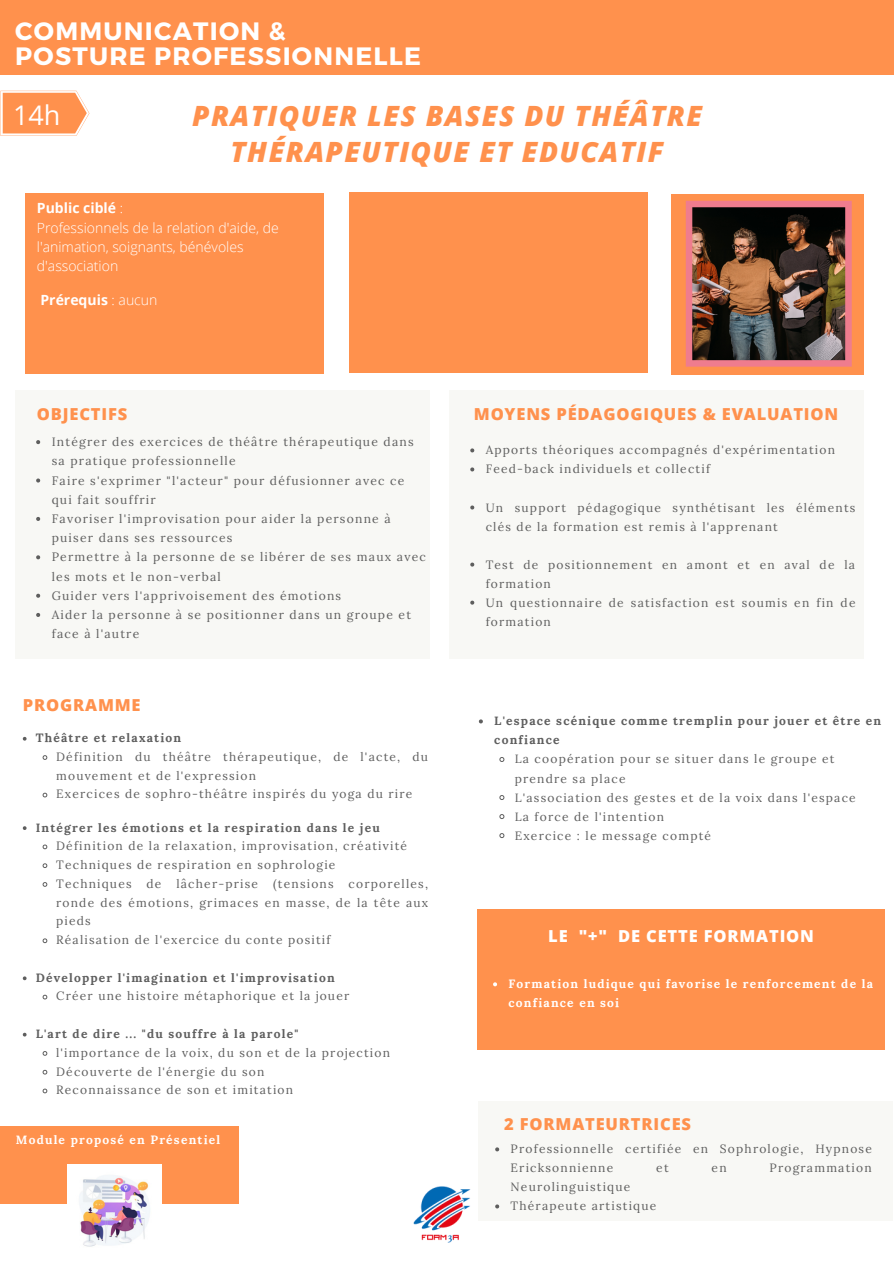
<style>
.page{position:relative;width:894px;height:1264px;background:#fff}
.page>*{position:absolute;margin:0;border:0;box-sizing:border-box;transform-origin:0 0}
.t1{font:italic 800 27.9px/36px "Open Sans";letter-spacing:.05em;color:#ff914d;text-align:center}
.t2{font:27px "Open Sans";color:#fff}
.t3{font:700 25.05px/25.7px "Montserrat";letter-spacing:.05em;color:#fff}
.t4{font:800 16.5px "Open Sans";letter-spacing:.05em;color:#ff914d}
.t5{font:800 16.5px "Open Sans";letter-spacing:.05em;color:#fff}
.t6{font:300 14.1px/19.4px "Open Sans";color:#fff}
.t7{font:700 14.1px "Open Sans";color:#fff}
.t8{font:12.15px/19.2px "Lora";letter-spacing:.1em;color:#5e5e5e}
.t9{font:12px/19px "Lora";letter-spacing:.1em;color:#5e5e5e}
.t10{font:700 12px/19px "Lora";letter-spacing:.1em;color:#5e5e5e}
.t11{font:700 12px/19px "Lora";letter-spacing:.1em;color:#fff}
.s1{font-weight:700}
.s2{font-weight:300}
</style>
<div class="page">
<div style="left:0;top:0;width:893px;height:74px;background:#ff914d"></div>
<div style="left:671px;top:194px;width:192px;height:180px;background:#ff914d"></div>
<div style="left:25px;top:193px;width:299px;height:180px;background:#ff914d"></div>
<svg style="left:0;top:91px;width:89px;height:45px;background:#ffa56e"></svg>
<div style="left:15px;top:391px;width:415px;height:268px;background:#f8f8f5"></div>
<div style="left:449px;top:391px;width:414px;height:268px;background:#f8f8f5"></div>
<div style="left:349px;top:193px;width:298px;height:180px;background:#ff914d"></div>
<div style="left:478px;top:1101px;width:414px;height:119px;background:#f8f8f5"></div>
<div style="left:477px;top:908px;width:408px;height:141px;background:#ff914d"></div>
<div style="left:0;top:1126px;width:239px;height:78px;background:#ff914d"></div>
<img style="left:67px;top:1164px;width:94px;height:83px">
<img style="left:685px;top:201px;width:166px;height:165px">
<svg style="left:36px;top:440px;width:4px;height:4px"></svg>
<svg style="left:36px;top:478px;width:4px;height:4px"></svg>
<svg style="left:36px;top:517px;width:4px;height:4px"></svg>
<svg style="left:36px;top:555px;width:4px;height:4px"></svg>
<svg style="left:36px;top:593px;width:4px;height:4px"></svg>
<svg style="left:36px;top:613px;width:4px;height:4px"></svg>
<svg style="left:470px;top:448px;width:4px;height:4px"></svg>
<svg style="left:470px;top:467px;width:4px;height:4px"></svg>
<svg style="left:470px;top:505px;width:4px;height:4px"></svg>
<svg style="left:470px;top:562px;width:4px;height:4px"></svg>
<svg style="left:470px;top:600px;width:4px;height:4px"></svg>
<svg style="left:23px;top:737px;width:4px;height:3px"></svg>
<svg style="left:42px;top:755px;width:6px;height:5px"></svg>
<svg style="left:42px;top:792px;width:6px;height:6px"></svg>
<svg style="left:23px;top:826px;width:4px;height:4px"></svg>
<svg style="left:42px;top:844px;width:6px;height:5px"></svg>
<svg style="left:42px;top:863px;width:6px;height:5px"></svg>
<svg style="left:42px;top:882px;width:6px;height:5px"></svg>
<svg style="left:42px;top:938px;width:6px;height:5px"></svg>
<svg style="left:23px;top:976px;width:4px;height:4px"></svg>
<svg style="left:42px;top:994px;width:6px;height:5px"></svg>
<svg style="left:23px;top:1032px;width:4px;height:4px"></svg>
<svg style="left:42px;top:1051px;width:6px;height:5px"></svg>
<svg style="left:42px;top:1069px;width:6px;height:5px"></svg>
<svg style="left:42px;top:1088px;width:6px;height:5px"></svg>
<svg style="left:495px;top:1147px;width:4px;height:4px"></svg>
<svg style="left:495px;top:1204px;width:4px;height:4px"></svg>
<svg style="left:478px;top:719px;width:4px;height:4px"></svg>
<svg style="left:499px;top:757px;width:6px;height:5px"></svg>
<svg style="left:499px;top:795px;width:6px;height:5px"></svg>
<svg style="left:499px;top:814px;width:6px;height:5px"></svg>
<svg style="left:499px;top:833px;width:6px;height:5px"></svg>
<svg style="left:493px;top:982px;width:4px;height:4px"></svg>
<img style="left:413px;top:1186px;width:58px;height:57px">
<h3 class="t3" style="left:15px;top:16px;width:407px">COMMUNICATION &amp;<br>POSTURE PROFESSIONNELLE</h3>
<h2 class="t2" style="left:13px;top:96px;width:49px">14h</h2>
<h1 class="t1" style="left:192px;top:97px;width:511px">PRATIQUER LES BASES DU THÉÂTRE<br>THÉRAPEUTIQUE ET EDUCATIF</h1>
<p class="t6" style="left:37px;top:198px;width:243px"><span class="s1">Public ciblé</span> :<br>Professionnels de la relation d'aide, de l'animation, soignants, bénévoles d'association</p>
<p class="t7" style="left:40px;top:290px;width:118px">Prérequis <span class="s2">: aucun</span></p>
<h3 class="t4" style="left:37px;top:402px;width:92px">OBJECTIFS</h3>
<p class="t8" style="left:52px;top:432px;width:375px">Intégrer des exercices de théâtre thérapeutique dans sa pratique professionnelle<br>Faire s'exprimer "l'acteur" pour défusionner avec ce qui fait souffrir<br>Favoriser l'improvisation pour aider la personne à puiser dans ses ressources<br>Permettre à la personne de se libérer de ses maux avec les mots et le non-verbal<br>Guider vers l'apprivoisement des émotions<br>Aider la personne à se positionner dans un groupe et face à l'autre</p>
<h3 class="t4" style="left:23px;top:693px;width:119px">PROGRAMME</h3>
<p class="t10" style="left:36px;top:728px;width:147px">Théâtre et relaxation</p>
<p class="t9" style="left:56px;top:747px;width:373px">Définition du théâtre thérapeutique, de l'acte, du mouvement et de l'expression<br>Exercices de sophro-théâtre inspirés du yoga du rire</p>
<p class="t10" style="left:36px;top:817px;width:345px">Intégrer les émotions et la respiration dans le jeu</p>
<p class="t9" style="left:56px;top:836px;width:373px">Définition de la relaxation, improvisation, créativité Techniques de respiration en sophrologie<br>Techniques de lâcher-prise (tensions corporelles, ronde des émotions, grimaces en masse, de la tête aux pieds<br>Réalisation de l'exercice du conte positif</p>
<p class="t10" style="left:36px;top:967px;width:300px">Développer l'imagination et l'improvisation</p>
<p class="t9" style="left:56px;top:986px;width:294px">Créer une histoire métaphorique et la jouer</p>
<p class="t10" style="left:36px;top:1024px;width:264px">L'art de dire ... "du souffre à la parole"</p>
<p class="t9" style="left:56px;top:1043px;width:335px">l'importance de la voix, du son et de la projection<br>Découverte de l'énergie du son<br>Reconnaissance de son et imitation</p>
<p class="t11" style="left:16px;top:1129px;width:206px">Module proposé en Présentiel</p>
<h3 class="t4" style="left:473px;top:402px;width:366px">MOYENS PÉDAGOGIQUES &amp; EVALUATION</h3>
<p class="t9" style="left:485px;top:440px;width:350px">Apports théoriques accompagnés d'expérimentation<br>Feed-back individuels et collectif</p>
<p class="t9" style="left:485px;top:497px;width:371px">Un support pédagogique synthétisant les éléments clés de la formation est remis à l'apprenant</p>
<p class="t9" style="left:485px;top:554px;width:371px">Test de positionnement en amont et en aval de la formation<br>Un questionnaire de satisfaction est soumis en fin de formation</p>
<p class="t10" style="left:494px;top:711px;width:388px">L'espace scénique comme tremplin pour jouer et être en confiance</p>
<p class="t9" style="left:514px;top:749px;width:342px">La coopération pour se situer dans le groupe et prendre sa place<br>L'association des gestes et de la voix dans l'espace La force de l'intention<br>Exercice : le message compté</p>
<h3 class="t5" style="left:548px;top:923px;width:267px">LE "+" DE CETTE FORMATION</h3>
<p class="t11" style="left:508px;top:974px;width:366px">Formation ludique qui favorise le renforcement de la confiance en soi</p>
<h3 class="t4" style="left:504px;top:1112px;width:188px">2 FORMATEURTRICES</h3>
<p class="t9" style="left:510px;top:1139px;width:362px">Professionnelle certifiée en Sophrologie, Hypnose<br>Ericksonnienne</p>
<p class="t9" style="left:656px;top:1158px;width:14px">et</p>
<p class="t9" style="left:711px;top:1158px;width:17px">en</p>
<p class="t9" style="left:769px;top:1158px;width:103px">Programmation</p>
<p class="t9" style="left:510px;top:1177px;width:147px">Neurolinguistique<br>Thérapeute artistique</p>
</div>
